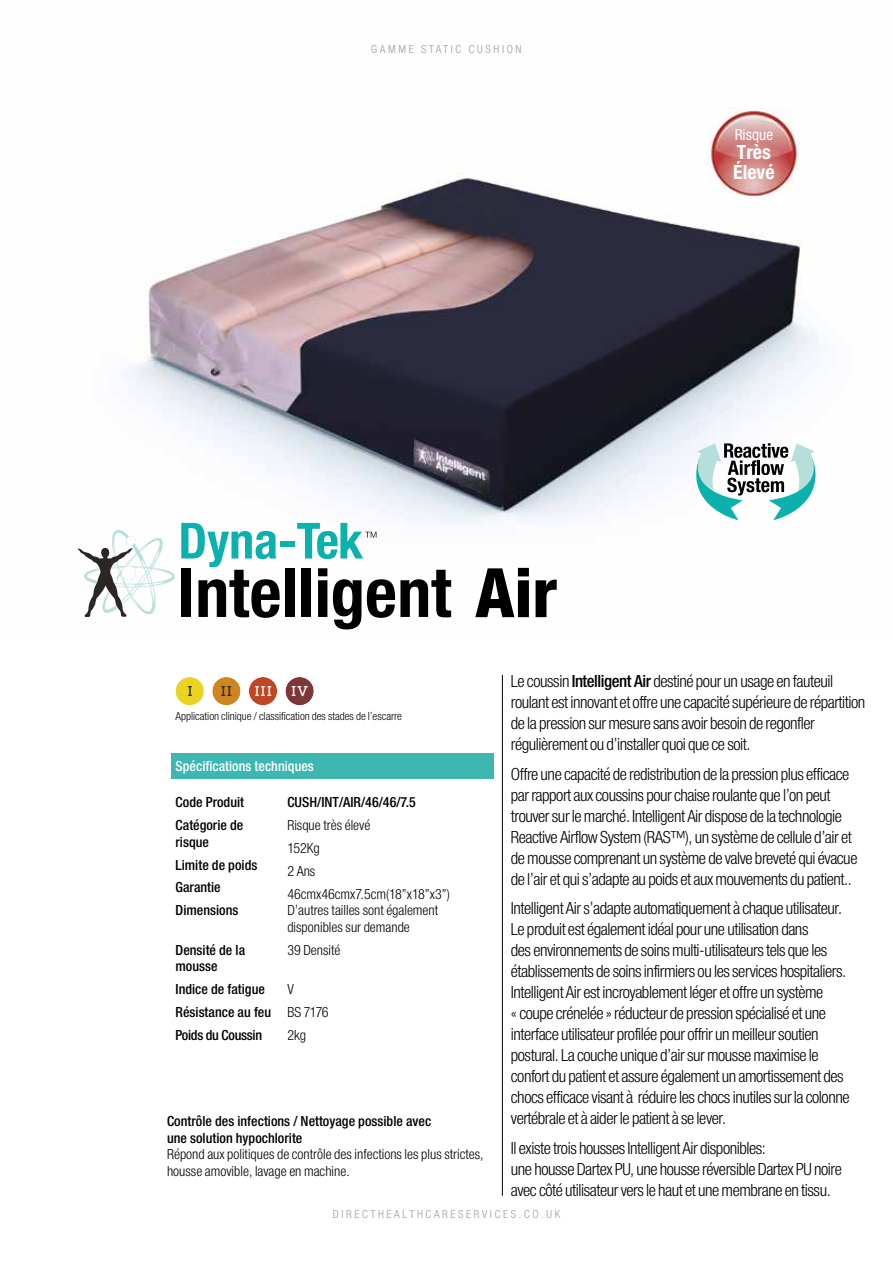
<style>
.page{position:relative;width:893px;height:1263px;background:#fff}
.page>*{position:absolute;margin:0;border:0;box-sizing:border-box;transform-origin:0 0}
.t1{font:21px/19.5px "Helvetica Neue H77";color:#fff}
.t2{font:18px/21px "Helvetica Neue H47";letter-spacing:-.025em;color:#000}
.t3{font:16.5px "Helvetica Neue H57";color:#fff}
.t4{font:15px/22.8px "Helvetica Neue H67";color:#000}
.t5{font:15px/22.8px "Helvetica Neue H47";color:#000}
.t6{font:15px "Helvetica Neue H67";color:#fff}
.t7{font:15px/22.8px "Helvetica Neue H47";letter-spacing:-.02em;color:#000}
.t8{font:14.7px "Rockwell";color:#fff}
.t9{font:14.7px "Rockwell";color:#2f2b2a}
.t10{font:12px "Helvetica Neue H47";color:#000}
.t11{font:12px "Helvetica Neue H47";letter-spacing:.22em;color:#9d9d9c}
.s1{font-family:"Helvetica Neue H67"}
</style>
<div class="page">
<img style="left:77px;top:107px;width:751px;height:523px">
<hr style="left:502px;top:675px;width:1px;height:520px;background:#000">
<div style="left:171px;top:753px;width:323px;height:26px;background:#3db7b0"></div>
<svg style="left:175px;top:677px;width:139px;height:29px"></svg>
<img style="left:708px;top:108px;width:92px;height:92px">
<svg style="left:78px;top:530px;width:97px;height:87px"></svg>
<svg style="left:475px;top:568px;width:54px;height:49px"></svg>
<svg style="left:536px;top:580px;width:21px;height:37px"></svg>
<div style="left:285px;top:568px;width:9px;height:49px;background:#000"></div>
<div style="left:302px;top:568px;width:9px;height:49px;background:#000"></div>
<svg style="left:318px;top:568px;width:9px;height:49px"></svg>
<svg style="left:333px;top:579px;width:28px;height:50px"></svg>
<svg style="left:367px;top:570px;width:84px;height:48px"></svg>
<svg style="left:181px;top:523px;width:99px;height:95px"></svg>
<div style="left:280px;top:541px;width:14px;height:6px;background:#0bb1ad"></div>
<svg style="left:297px;top:523px;width:80px;height:36px"></svg>
<svg style="left:696px;top:443px;width:119px;height:77px"></svg>
<p class="t11" style="left:371px;top:41px;width:152px">GAMME STATIC CUSHION</p>
<p class="t3" style="left:735px;top:123px;width:40px">Risque</p>
<p class="t1" style="left:733px;top:144px;width:43px">Très<br>Élevé</p>
<p class="t9" style="left:188px;top:682px;width:6px">I</p>
<p class="t9" style="left:221px;top:682px;width:12px">II</p>
<p class="t8" style="left:255px;top:682px;width:18px">III</p>
<p class="t8" style="left:292px;top:682px;width:18px">IV</p>
<p class="t10" style="left:176px;top:708px;width:228px">Application clinique / classification des stades de l’escarre</p>
<p class="t6" style="left:176px;top:756px;width:140px">Spécifications techniques</p>
<p class="t4" style="left:176px;top:792px;width:70px">Code Produit<br>Catégorie de</p>
<p class="t4" style="left:176px;top:831px;width:83px">risque<br>Limite de poids<br>Garantie<br>Dimensions</p>
<p class="t4" style="left:176px;top:943px;width:71px;line-height:16.5px">Densité de la mousse</p>
<p class="t4" style="left:176px;top:979px;width:97px">Indice de fatigue<br>Résistance au feu<br>Poids du Coussin</p>
<p class="t4" style="left:287px;top:792px;width:130px">CUSH/INT/AIR/46/46/7.5</p>
<p class="t5" style="left:287px;top:815px;width:164px">Risque très élevé<br>152Kg<br>2 Ans<br>46cmx46cmx7.5cm(18”x18”x3”)</p>
<p class="t5" style="left:287px;top:903px;width:152px;line-height:16.5px">D’autres tailles sont également disponibles sur demande</p>
<p class="t5" style="left:287px;top:939px;width:55px">39 Densité</p>
<p class="t7" style="left:287px;top:979px;width:43px">V<br>BS 7176<br>2kg</p>
<p class="t4" style="left:167px;top:1114px;width:266px;line-height:16.5px">Contrôle des infections / Nettoyage possible avec une solution hypochlorite</p>
<p class="t5" style="left:167px;top:1147px;width:318px;line-height:16.5px">Répond aux politiques de contrôle des infections les plus strictes, housse amovible, lavage en machine.</p>
<p class="t2" style="left:511px;top:672px;width:356px">Le coussin <span class="s1">Intelligent Air</span> destiné pour un usage en fauteuil roulant est innovant et offre une capacité supérieure de répartition de la pression sur mesure sans avoir besoin de regonfler régulièrement ou d’installer quoi que ce soit.</p>
<p class="t2" style="left:511px;top:764px;width:348px">Offre une capacité de redistribution de la pression plus efficace par rapport aux coussins pour chaise roulante que l’on peut trouver sur le marché. Intelligent Air dispose de la technologie Reactive Airflow System (RAS™), un système de cellule d’air et de mousse comprenant un système de valve breveté qui évacue de l’air et qui s’adapte au poids et aux mouvements du patient..</p>
<p class="t2" style="left:511px;top:899px;width:340px">Intelligent Air s’adapte automatiquement à chaque utilisateur.<br>Le produit est également idéal pour une utilisation dans<br>des environnements de soins multi-utilisateurs tels que les établissements de soins infirmiers ou les services hospitaliers.<br>Intelligent Air est incroyablement léger et offre un système<br>« coupe crénelée » réducteur de pression spécialisé et une interface utilisateur profilée pour offrir un meilleur soutien postural. La couche unique d’air sur mousse maximise le confort du patient et assure également un amortissement des chocs efficace visant à réduire les chocs inutiles sur la colonne vertébrale et à aider le patient à se lever.</p>
<p class="t2" style="left:511px;top:1139px;width:333px">Il existe trois housses Intelligent Air disponibles:<br>une housse Dartex PU, une housse réversible Dartex PU noire avec côté utilisateur vers le haut et une membrane en tissu.</p>
<p class="t11" style="left:333px;top:1206px;width:229px">DIRECTHEALTHCARESERVICES.CO.UK</p>
</div>
